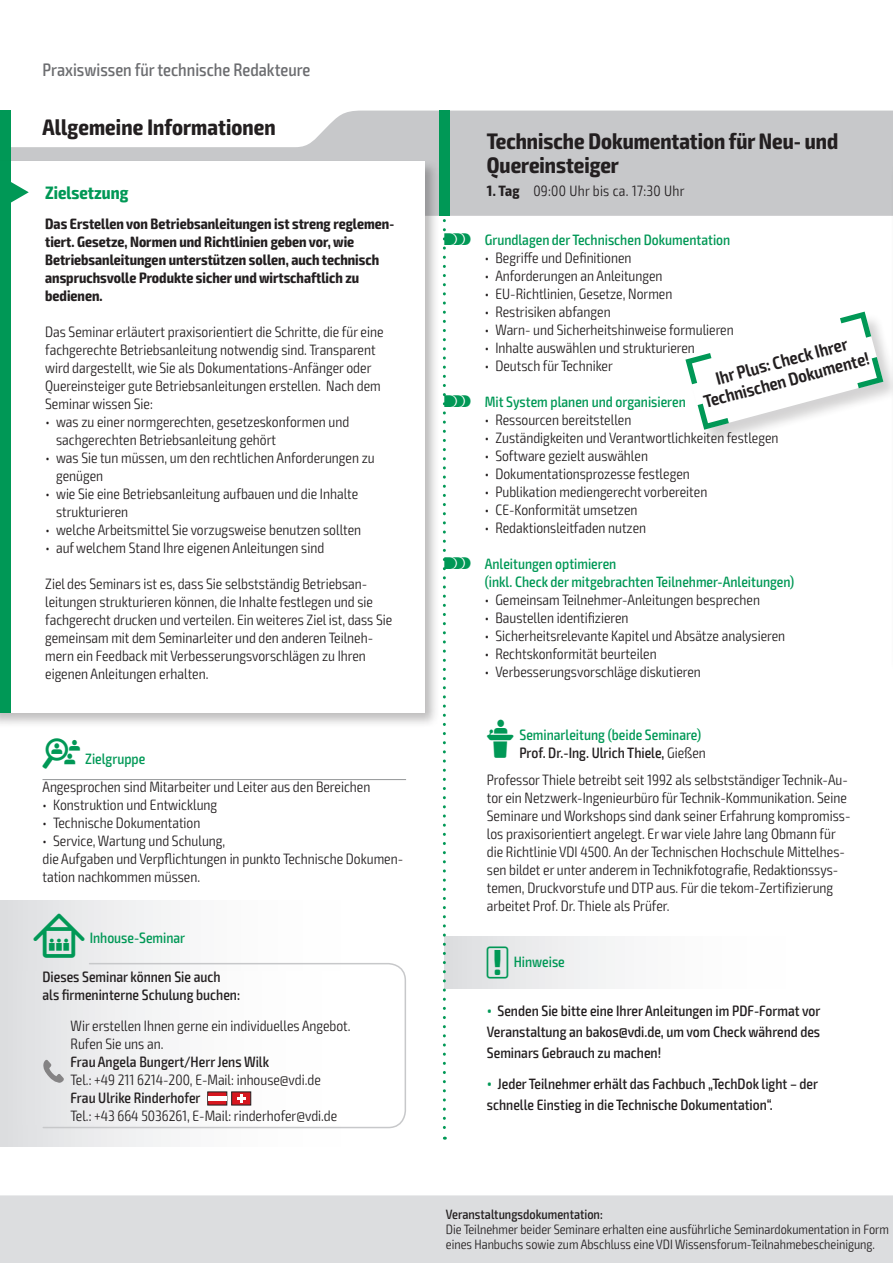
<style>
.page{position:relative;width:893px;height:1263px;background:#fff}
.page>*{position:absolute;margin:0;border:0;box-sizing:border-box;transform-origin:0 0}
.t1{font:700 condensed 22.5px/24px "Exo 2";color:#231f20}
.t2{font:600 condensed 18px/19.5px "Exo 2";color:#231f20;text-align:center}
.t3{font:500 condensed 18px "Exo 2";color:#6c6d70}
.t4{font:700 condensed 18px "Exo 2";color:#009856}
.t5{font:300 condensed 15px/18px "Exo 2";color:#231f20}
.t6{font:500 condensed 15px/21px "Exo 2";color:#231f20}
.t7{font:500 condensed 15px/18px "Exo 2";color:#009856}
.t8{font:700 condensed 15px/18px "Exo 2";color:#231f20}
.t9{font:300 condensed 15px "Exo 2";letter-spacing:.02em;color:#231f20}
.t10{font:300 condensed 13.5px/15px "Exo 2";color:#231f20}
.t11{font:500 condensed 13.5px "Exo 2";color:#231f20}
.s1{font-family:"VDI Iconset S4 A Regular";font-weight:400;font-stretch:normal}
.s2{font-family:"VDI Iconset S4 A Regular";font-weight:400;font-stretch:normal;font-size:15.45px}
.s3{font-weight:700}
.s4{color:#231f20}
.s5{font-weight:300;color:#231f20}
.s6{font-size:18px;color:#009856}
</style>
<div class="page">
<div style="left:0;top:1195px;width:893px;height:68px;background:#dcdddf"></div>
<svg style="left:11px;top:111px;width:881px;height:105px;fill:#c7c8ca"></svg>
<div style="left:439px;top:111px;width:11px;height:105px;background:#009856"></div>
<div style="left:0;top:111px;width:11px;height:57px;background:#009856"></div>
<hr style="left:892px;top:111px;width:1px;height:57px;background:#a52b4c">
<hr style="left:890px;top:159px;width:3px;height:516px;background:#231f20;opacity:.3">
<hr style="left:892px;top:162px;width:1px;height:497px;background:#fff">
<hr style="left:43px;top:779px;width:363px;height:1px;background:#939598">
<div style="left:0;top:158px;width:440px;height:570px;background:#231f20;opacity:.3"></div>
<div style="left:0;top:161px;width:424px;height:552px;background:#fff"></div>
<div style="left:0;top:161px;width:11px;height:552px;background:#009856"></div>
<svg style="left:11px;top:182px;width:18px;height:21px"></svg>
<div style="left:685px;top:312px;width:208px;height:135px;background:#231f20;opacity:.2"></div>
<svg style="left:685px;top:312px;width:198px;height:118px"></svg>
<div style="left:444px;top:936px;width:406px;height:52px;background:linear-gradient(to right,#e2e3e5,#fff)"></div>
<div style="left:0;top:900px;width:406px;height:247px;background:linear-gradient(to right,#e3e3e5,#fff)"></div>
<svg style="left:42px;top:962px;width:364px;height:167px"></svg>
<div style="left:0;top:972px;width:383px;height:152px;background:linear-gradient(to right,#e2e3e5,#fff)"></div>
<svg style="left:207px;top:1091px;width:44px;height:14px"></svg>
<hr style="left:208px;top:1096px;width:19px;height:4px;background:#fff">
<svg style="left:43px;top:1060px;width:21px;height:23px"></svg>
<svg style="left:443px;top:219px;width:3px;height:921px"></svg>
<p class="t3" style="left:43px;top:59px;width:269px">Praxiswissen für technische Redakteure</p>
<h1 class="t1" style="left:43px;top:115px;width:235px">Allgemeine Informationen</h1>
<p class="t4" style="left:45px;top:181px;width:85px">Zielsetzung</p>
<p class="t8" style="left:45px;top:215px;width:349px">Das Erstellen von Betriebsanleitungen ist streng reglemen&shy;tiert. Gesetze, Normen und Richtlinien geben vor, wie Betriebsanleitungen unterstützen sollen, auch technisch anspruchsvolle Produkte sicher und wirtschaftlich zu bedienen.</p>
<p class="t5" style="left:45px;top:323px;width:340px">Das Seminar erläutert praxisorientiert die Schritte, die für eine fachgerechte Betriebsanleitung notwendig sind. Transparent wird dargestellt, wie Sie als Dokumentations-Anfänger oder Quereinsteiger gute Betriebsanleitungen erstellen. Nach dem Seminar wissen Sie:</p>
<p class="t5" style="left:56px;top:413px;width:295px;text-indent:-11px">• was zu einer normgerechten, gesetzeskonformen und sachgerechten Betriebsanleitung gehört</p>
<p class="t5" style="left:56px;top:449px;width:320px;text-indent:-11px">• was Sie tun müssen, um den rechtlichen Anforderungen zu genügen</p>
<p class="t5" style="left:56px;top:485px;width:304px;text-indent:-11px">• wie Sie eine Betriebsanleitung aufbauen und die Inhalte strukturieren</p>
<p class="t5" style="left:45px;top:521px;width:317px">• welche Arbeitsmittel Sie vorzugsweise benutzen sollten</p>
<p class="t5" style="left:45px;top:539px;width:280px">• auf welchem Stand Ihre eigenen Anleitungen sind</p>
<p class="t5" style="left:45px;top:575px;width:349px">Ziel des Seminars ist es, dass Sie selbstständig Betriebsan&shy;leitungen strukturieren können, die Inhalte festlegen und sie fachgerecht drucken und verteilen. Ein weiteres Ziel ist, dass Sie gemeinsam mit dem Seminarleiter und den anderen Teilneh&shy;mern ein Feedback mit Verbesserungsvorschlägen zu Ihren eigenen Anleitungen erhalten.</p>
<p class="t7" style="left:43px;top:750px;width:104px"><span class="s1">Z</span> Zielgruppe</p>
<p class="t5" style="left:43px;top:778px;width:329px">Angesprochen sind Mitarbeiter und Leiter aus den Bereichen</p>
<p class="t5" style="left:43px;top:796px;width:176px">• Konstruktion und Entwicklung</p>
<p class="t5" style="left:43px;top:814px;width:159px">• Technische Dokumentation</p>
<p class="t5" style="left:43px;top:832px;width:362px">• Service, Wartung und Schulung,<br>die Aufgaben und Verpflichtungen in punkto Technische Dokumen&shy;tation nachkommen müssen.</p>
<p class="t7" style="left:33px;top:929px;width:153px"><span class="s2">I</span> Inhouse-Seminar</p>
<p class="t6" style="left:43px;top:968px;width:199px;line-height:18px">Dieses Seminar können Sie auch als firmeninterne Schulung buchen:</p>
<p class="t5" style="left:71px;top:1017px;width:282px">Wir erstellen Ihnen gerne ein individuelles Angebot.<br>Rufen Sie uns an.</p>
<p class="t6" style="left:71px;top:1052px;width:200px">Frau Angela Bungert/Herr Jens Wilk</p>
<p class="t5" style="left:71px;top:1071px;width:252px">Tel.: +49 211 6214-200, E-Mail: inhouse@vdi.de</p>
<p class="t6" style="left:71px;top:1088px;width:132px">Frau Ulrike Rinderhofer</p>
<p class="t5" style="left:71px;top:1107px;width:268px">Tel.: +43 664 5036261, E-Mail: rinderhofer@vdi.de</p>
<h1 class="t1" style="left:487px;top:129px;width:353px">Technische Dokumentation für Neu- und<br>Quereinsteiger</h1>
<p class="t9" style="left:487px;top:182px;width:199px"><span class="s3">1. Tag</span> 09:00 Uhr bis ca. 17:30 Uhr</p>
<p class="t7" style="left:444px;top:231px;width:287px"><span class="s1">s</span> Grundlagen der Technischen Dokumentation</p>
<p class="t5" style="left:485px;top:249px;width:148px">• Begriffe und Definitionen</p>
<p class="t5" style="left:485px;top:267px;width:179px">• Anforderungen an Anleitungen</p>
<p class="t5" style="left:485px;top:285px;width:189px">• EU-Richtlinien, Gesetze, Normen</p>
<p class="t5" style="left:485px;top:303px;width:127px">• Restrisiken abfangen</p>
<p class="t5" style="left:485px;top:321px;width:250px">• Warn- und Sicherheitshinweise formulieren</p>
<p class="t5" style="left:485px;top:339px;width:212px">• Inhalte auswählen und strukturieren</p>
<p class="t5" style="left:485px;top:357px;width:130px">• Deutsch für Techniker</p>
<p class="t7" style="left:444px;top:393px;width:243px"><span class="s1">s</span> Mit System planen und organisieren</p>
<p class="t5" style="left:485px;top:411px;width:148px">• Ressourcen bereitstellen</p>
<p class="t5" style="left:485px;top:429px;width:295px">• Zuständigkeiten und Verantwortlichkeiten festlegen</p>
<p class="t5" style="left:485px;top:447px;width:165px">• Software gezielt auswählen</p>
<p class="t5" style="left:485px;top:465px;width:207px">• Dokumentationsprozesse festlegen</p>
<p class="t5" style="left:485px;top:483px;width:224px">• Publikation mediengerecht vorbereiten</p>
<p class="t5" style="left:485px;top:501px;width:154px">• CE-Konformität umsetzen</p>
<p class="t5" style="left:485px;top:519px;width:163px">• Redaktionsleitfaden nutzen</p>
<p class="t7" style="left:485px;top:555px;width:311px;text-indent:-40px"><span class="s1">s</span> Anleitungen optimieren<br>(inkl. Check der mitgebrachten Teilnehmer-Anleitungen)</p>
<p class="t5" style="left:485px;top:591px;width:277px">• Gemeinsam Teilnehmer-Anleitungen besprechen</p>
<p class="t5" style="left:485px;top:609px;width:145px">• Baustellen identifizieren</p>
<p class="t5" style="left:485px;top:627px;width:302px">• Sicherheitsrelevante Kapitel und Absätze analysieren</p>
<p class="t5" style="left:485px;top:645px;width:173px">• Rechtskonformität beurteilen</p>
<p class="t5" style="left:485px;top:663px;width:218px">• Verbesserungsvorschläge diskutieren</p>
<p class="t2" style="left:697px;top:374px;width:172px;rotate:-15deg">Ihr Plus: Check Ihrer<br>Technischen Dokumente!</p>
<p class="t7" style="left:519px;top:726px;width:188px;text-indent:-33px"><span class="s1">L</span> Seminarleitung (beide Seminare)<br><span class="s4">Prof. Dr.-Ing. Ulrich Thiele,</span> <span class="s5">Gießen</span></p>
<p class="t5" style="left:487px;top:771px;width:365px">Professor Thiele betreibt seit 1992 als selbstständiger Technik-Au&shy;tor ein Netzwerk-Ingenieurbüro für Technik-Kommunikation. Seine Seminare und Workshops sind dank seiner Erfahrung kompromiss&shy;los praxisorientiert angelegt. Er war viele Jahre lang Obmann für die Richtlinie VDI 4500. An der Technischen Hochschule Mittelhes&shy;sen bildet er unter anderem in Technikfotografie, Redaktionssys&shy;temen, Druckvorstufe und DTP aus. Für die tekom-Zertifizierung arbeitet Prof. Dr. Thiele als Prüfer.</p>
<p class="t7" style="left:487px;top:953px;width:79px"><span class="s1">!</span> Hinweise</p>
<p class="t6" style="left:487px;top:1000px;width:335px;text-align:justify"><span class="s6">•</span> Senden Sie bitte eine Ihrer Anleitungen im PDF-Format vor Veranstaltung an bakos@vdi.de, um vom Check während des Seminars Gebrauch zu machen!</p>
<p class="t6" style="left:487px;top:1074px;width:333px"><span class="s6">•</span> Jeder Teilnehmer erhält das Fachbuch „TechDok light – der schnelle Einstieg in die Technische Dokumentation“.</p>
<p class="t11" style="left:446px;top:1206px;width:158px">Veranstaltungsdokumentation:</p>
<p class="t10" style="left:446px;top:1222px;width:445px">Die Teilnehmer beider Seminare erhalten eine ausführliche Seminardokumentation in Form eines Hanbuchs sowie zum Abschluss eine VDI Wissensforum-Teilnahmebescheinigung.</p>
</div>
